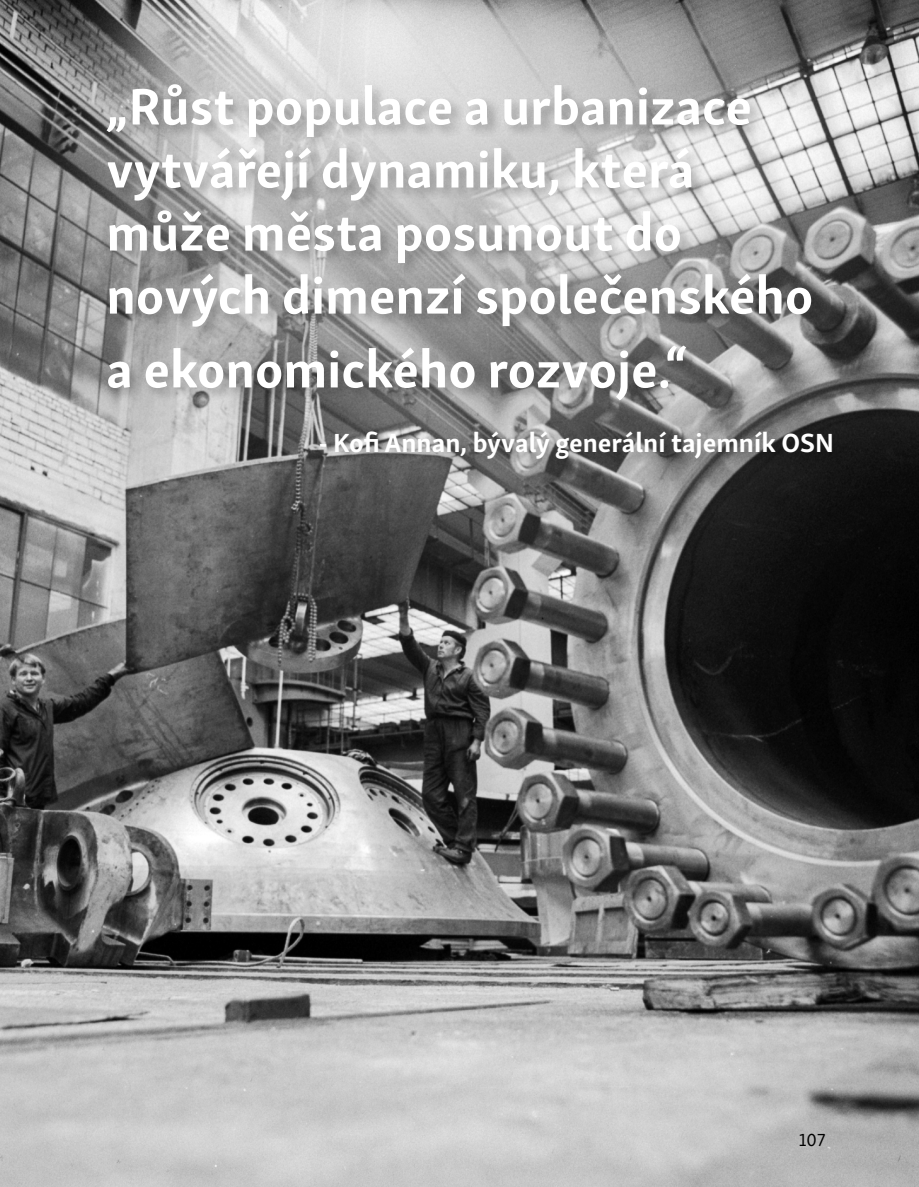
<style>
.page{position:relative;width:919px;height:1187px;background:#fff}
.page>*{position:absolute;margin:0;border:0;box-sizing:border-box;transform-origin:0 0}
.t1{font:700 52.5px/63px "Skolar Sans Latn";color:#fff}
.t2{font:700 27px "Skolar Sans Latn";color:#fff}
.t3{font:18px "Skolar Sans Latn";color:#000}
</style>
<div class="page">
<img style="left:0;top:0;width:918px;height:1186px">
<div style="left:105px;top:81px;width:741px;height:393px;background:#000;opacity:.25"></div>
<p class="t1" style="left:106px;top:70px;width:708px">„Růst populace a urbanizace vytvářejí dynamiku, která může města posunout do nových dimenzí společenského</p>
<p class="t1" style="left:106px;top:333px;width:583px">a ekonomického rozvoje.“</p>
<p class="t2" style="left:318px;top:421px;width:517px">- Kofi Annan, bývalý generální tajemník OSN</p>
<p class="t3" style="left:798px;top:1126px;width:28px">107</p>
</div>
